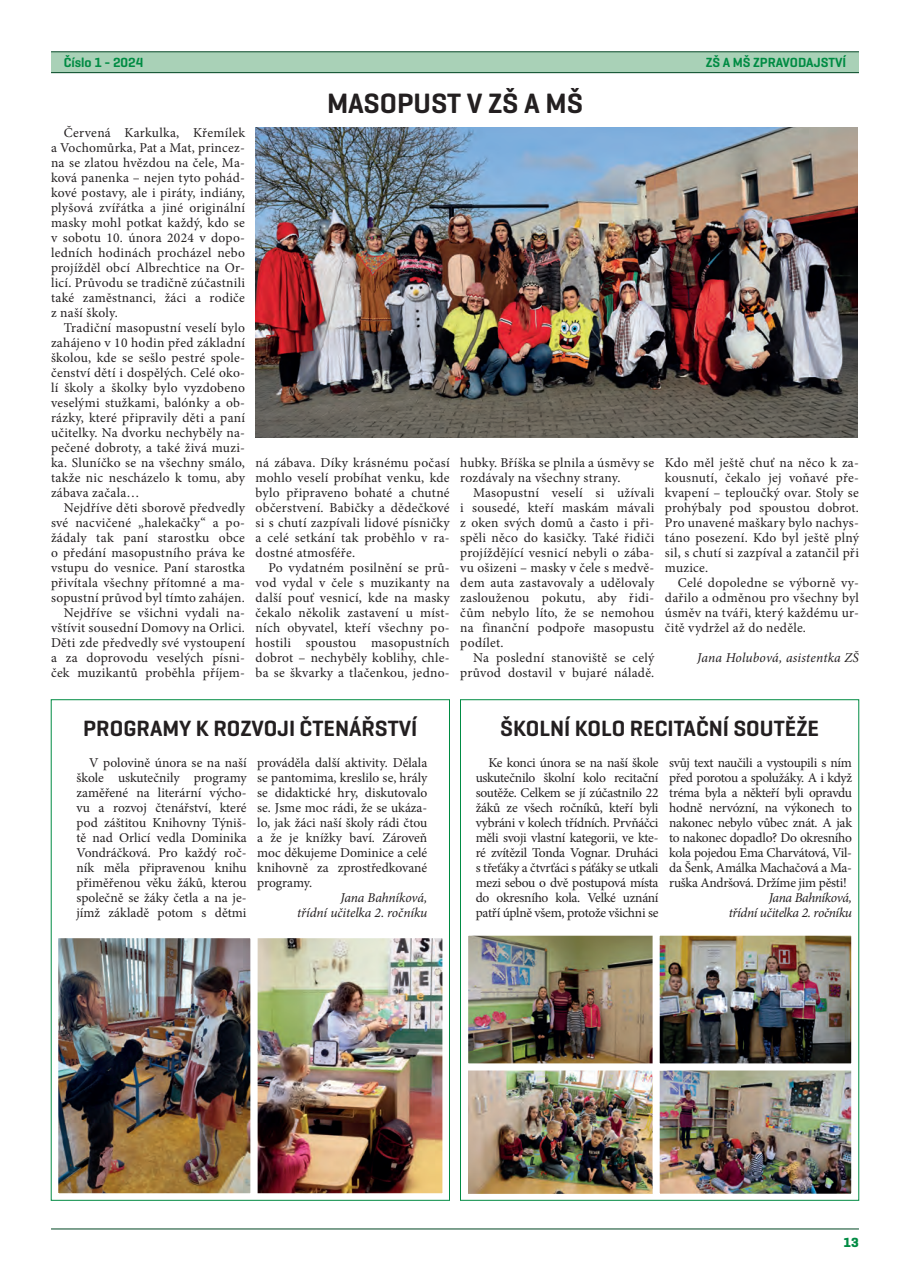
<style>
.page{position:relative;width:910px;height:1280px;background:#fff}
.page>*{position:absolute;margin:0;border:0;box-sizing:border-box;transform-origin:0 0}
.Nadpis{font:600 28.5px "Geogrotesque";color:#231f20}
.Nadpis-2{font:600 22.5px "Geogrotesque";color:#231f20}
.text_zpravodaj{font:13.5px/15px "Minion Pro";letter-spacing:.015em;color:#231f20;text-align:justify}
.text_zpravodaj-2{font:italic 13.5px/15px "Minion Pro";letter-spacing:-.015em;color:#231f20;text-align:right}
.Stránkování{font:600 13.5px "Geogrotesque";color:#008b43}
.text_zpravodaj-3{font:italic 13.5px "Minion Pro";letter-spacing:.01em;color:#231f20}
.Stránkování-2{font:700 13.5px "Geogrotesque";color:#008b43}
</style>
<div class="page">
<div style="left:51px;top:52px;width:808px;height:21px;background:#a9d1b7"></div>
<hr style="left:51px;top:72px;width:808px;height:1px;background:#004623">
<hr style="left:51px;top:51px;width:808px;height:1px;background:#004623">
<hr style="left:51px;top:1229px;width:808px;height:1px;background:#004623">
<img style="left:261px;top:938px;width:189px;height:263px">
<img style="left:50px;top:927px;width:211px;height:274px">
<img style="left:460px;top:925px;width:400px;height:276px">
<img style="left:256px;top:128px;width:602px;height:309px">
<p class="Stránkování" style="left:64px;top:54px;width:81px">Číslo 1 - 2024</p>
<p class="Stránkování" style="left:706px;top:54px;width:142px">ZŠ A MŠ ZPRAVODAJSTVÍ</p>
<p class="text_zpravodaj" style="left:51px;top:126px;width:196px;text-indent:13px">Červená Karkulka, Křemílek a Vochomůrka, Pat a Mat, princez&shy;na se zlatou hvězdou na čele, Ma&shy;ková panenka – nejen tyto pohád&shy;kové postavy, ale i piráty, indiány, plyšová zvířátka a jiné originální masky mohl potkat každý, kdo se v sobotu 10. února 2024 v dopo&shy;ledních hodinách procházel nebo projížděl obcí Albrechtice na Or&shy;licí. Průvodu se tradičně zúčastnili také zaměstnanci, žáci a rodiče z naší školy.</p>
<p class="text_zpravodaj" style="left:51px;top:321px;width:196px;text-indent:13px">Tradiční masopustní veselí bylo zahájeno v 10 hodin před základní školou, kde se sešlo pestré spole&shy;čenství dětí i dospělých. Celé oko&shy;lí školy a školky bylo vyzdobeno veselými stužkami, balónky a ob&shy;rázky, které připravily děti a paní učitelky. Na dvorku nechyběly na&shy;pečené dobroty, a také živá muzi&shy;ka. Sluníčko se na všechny smálo, takže nic nescházelo k tomu, aby zábava začala…</p>
<p class="text_zpravodaj" style="left:51px;top:501px;width:196px;text-indent:13px">Nejdříve děti sborově předvedly své nacvičené „halekačky“ a po&shy;žádaly tak paní starostku obce o předání masopustního práva ke vstupu do vesnice. Paní starostka přivítala všechny přítomné a ma&shy;sopustní průvod byl tímto zahájen.</p>
<p class="text_zpravodaj" style="left:51px;top:606px;width:195px;text-indent:13px">Nejdříve se všichni vydali na&shy;vštívit sousední Domovy na Orlici.<br>Děti zde předvedly své vystoupení a za doprovodu veselých písni&shy;ček muzikantů proběhla příjem-</p>
<p class="Nadpis" style="left:327px;top:85px;width:257px">MASOPUST V ZŠ A MŠ</p>
<p class="text_zpravodaj" style="left:256px;top:456px;width:196px">ná zábava. Díky krásnému počasí mohlo veselí probíhat venku, kde bylo připraveno bohaté a chutné občerstvení. Babičky a dědečkové si s chutí zazpívali lidové písničky a celé setkání tak proběhlo v ra&shy;dostné atmosféře.</p>
<p class="text_zpravodaj" style="left:256px;top:561px;width:196px;text-indent:13px">Po vydatném posilnění se prů&shy;vod vydal v čele s muzikanty na další pouť vesnicí, kde na masky čekalo několik zastavení u míst&shy;ních obyvatel, kteří všechny po&shy;hostili spoustou masopustních dobrot – nechyběly koblihy, chle&shy;ba se škvarky a tlačenkou, jedno-</p>
<p class="text_zpravodaj" style="left:460px;top:455px;width:196px">hubky. Bříška se plnila a úsměvy se rozdávaly na všechny strany.</p>
<p class="text_zpravodaj" style="left:460px;top:485px;width:196px;text-indent:13px">Masopustní veselí si užívali i sousedé, kteří maskám mávali z oken svých domů a často i při&shy;spěli něco do kasičky. Také řidiči projíždějící vesnicí nebyli o zába&shy;vu ošizeni – masky v čele s medvě&shy;dem auta zastavovaly a udělovaly zaslouženou pokutu, aby řidi&shy;čům nebylo líto, že se nemohou na finanční podpoře masopustu podílet.</p>
<p class="text_zpravodaj" style="left:460px;top:651px;width:196px;text-align:right">Na poslední stanoviště se celý průvod dostavil v bujaré náladě.</p>
<p class="text_zpravodaj" style="left:665px;top:456px;width:196px">Kdo měl ještě chuť na něco k za&shy;kousnutí, čekalo jej voňavé pře&shy;kvapení – teploučký ovar. Stoly se prohýbaly pod spoustou dobrot.<br>Pro unavené maškary bylo nachys&shy;táno posezení. Kdo byl ještě plný sil, s chutí si zazpíval a zatančil při muzice.</p>
<p class="text_zpravodaj" style="left:665px;top:576px;width:196px;text-indent:13px">Celé dopoledne se výborně vy&shy;dařilo a odměnou pro všechny byl úsměv na tváři, který každému ur&shy;čitě vydržel až do neděle.</p>
<p class="text_zpravodaj-3" style="left:697px;top:649px;width:163px">Jana Holubová, asistentka ZŠ</p>
<p class="Nadpis-2" style="left:83px;top:715px;width:336px">PROGRAMY K ROZVOJI ČTENÁŘSTVÍ</p>
<p class="Nadpis-2" style="left:500px;top:715px;width:320px">ŠKOLNÍ KOLO RECITAČNÍ SOUTĚŽE</p>
<p class="text_zpravodaj" style="left:77px;top:755px;width:172px;text-indent:13px">V polovině února se na naší škole uskutečnily programy zaměřené na literární výcho&shy;vu a rozvoj čtenářství, které pod záštitou Knihovny Týniš&shy;tě nad Orlicí vedla Dominika Vondráčková. Pro každý roč&shy;ník měla připravenou knihu přiměřenou věku žáků, kterou společně se žáky četla a na je&shy;jímž základě potom s dětmi</p>
<p class="text_zpravodaj" style="left:257px;top:755px;width:172px">prováděla další aktivity. Dělala se pantomima, kreslilo se, hrály se didaktické hry, diskutovalo se. Jsme moc rádi, že se ukáza&shy;lo, jak žáci naší školy rádi čtou a že je knížky baví. Zároveň moc děkujeme Dominice a celé knihovně za zprostředkované programy.</p>
<p class="text_zpravodaj-2" style="left:297px;top:890px;width:132px">Jana Bahníková,<br>třídní učitelka 2. ročníku</p>
<p class="text_zpravodaj" style="left:476px;top:756px;width:184px;text-indent:13px">Ke konci února se na naší škole uskutečnilo školní kolo recitační soutěže. Celkem se jí zúčastnilo 22 žáků ze všech ročníků, kteří byli vybráni v kolech třídních. Prvňáčci měli svoji vlastní kategorii, ve kte&shy;ré zvítězil Tonda Vognar. Druháci s třeťáky a čtvrťáci s páťáky se utkali mezi sebou o dvě postupová místa do okresního kola. Velké uznání patří úplně všem, protože všichni se</p>
<p class="text_zpravodaj" style="left:669px;top:756px;width:184px">svůj text naučili a vystoupili s ním před porotou a spolužáky. A i když tréma byla a někteří byli opravdu hodně nervózní, na výkonech to nakonec nebylo vůbec znát. A jak to nakonec dopadlo? Do okresního kola pojedou Ema Charvátová, Vil&shy;da Šenk, Amálka Machačová a Ma&shy;ruška Andršová. Držíme jim pěsti!</p>
<p class="text_zpravodaj-2" style="left:729px;top:890px;width:125px">Jana Bahníková,<br>třídní učitelka 2. ročníku</p>
<p class="Stránkování-2" style="left:843px;top:1234px;width:17px">13</p>
</div>
